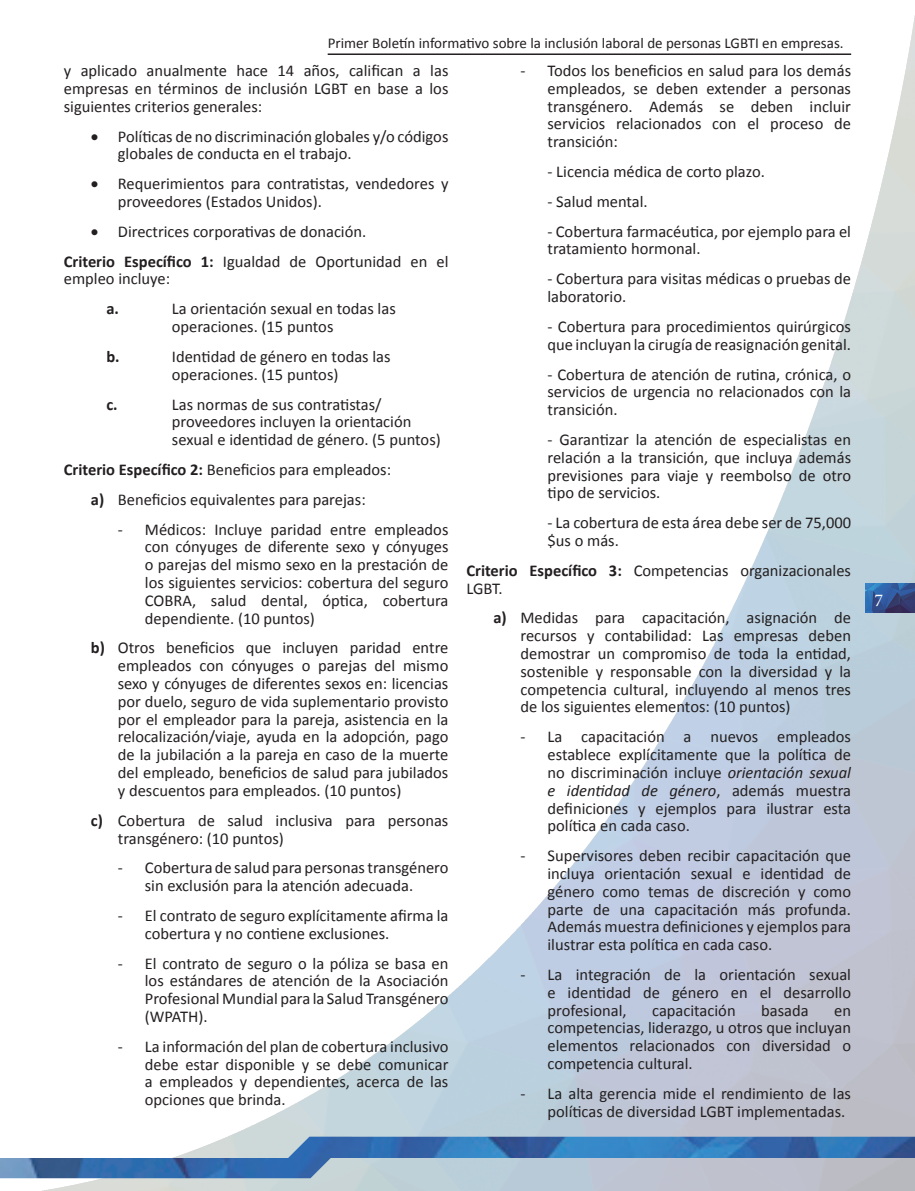
<style>
.page{position:relative;width:915px;height:1191px;background:#fff}
.page>*{position:absolute;margin:0;border:0;box-sizing:border-box;transform-origin:0 0}
.t1{font:18px "Minion Pro";color:#fff}
.t2{font:16.5px/17.9px "Calibri";color:#231f20}
.t3{font:700 16.5px "Calibri";color:#231f20}
.t4{font:15px "Calibri";color:#231f20}
.s1{font-weight:700}
.s2{font-style:italic}
</style>
<div class="page">
<img style="left:0;top:22px;width:914px;height:1169px">
<img style="left:865px;top:583px;width:49px;height:30px">
<hr style="left:327px;top:53px;width:523px;height:2px;background:#231f20">
<img style="left:0;top:1136px;width:914px;height:42px">
<p class="t4" style="left:327px;top:34px;width:517px">Primer Boletín informativo sobre la inclusión laboral de personas LGBTI en empresas.</p>
<p class="t2" style="left:64px;top:62px;width:386px;text-align:justify">y aplicado anualmente hace 14 años, califican a las empresas en términos de inclusión LGBT en base a los siguientes criterios generales:</p>
<p class="t2" style="left:118px;top:127px;width:332px;text-indent:-27px">• Políticas de no discriminación globales y/o códigos globales de conducta en el trabajo.</p>
<p class="t2" style="left:118px;top:175px;width:332px;text-indent:-27px">• Requerimientos para contratistas, vendedores y proveedores (Estados Unidos).</p>
<p class="t2" style="left:64px;top:216px;width:386px;line-height:29.8px;text-indent:27px">• Directrices corporativas de donación.<br><span class="s1">Criterio Específico 1:</span> Igualdad de Oportunidad en el</p>
<p class="t2" style="left:64px;top:270px;width:108px">empleo incluye:</p>
<p class="t3" style="left:106px;top:298px;width:14px">a.</p>
<p class="t2" style="left:172px;top:300px;width:225px">La orientación sexual en todas las operaciones. (15 puntos</p>
<p class="t3" style="left:106px;top:346px;width:15px">b.</p>
<p class="t2" style="left:172px;top:347px;width:220px">Identidad de género en todas las operaciones. (15 puntos)</p>
<p class="t3" style="left:106px;top:393px;width:13px">c.</p>
<p class="t2" style="left:172px;top:395px;width:270px">Las normas de sus contratistas/ proveedores incluyen la orientación sexual e identidad de género. (5 puntos)</p>
<p class="t2" style="left:64px;top:454px;width:329px;line-height:29.8px;text-align:center"><span class="s1">Criterio Específico 2:</span> Beneficios para empleados: <span class="s1">a)</span> Beneficios equivalentes para parejas:</p>
<p class="t2" style="left:145px;top:520px;width:305px;text-align:justify;text-indent:-27px">- Médicos: Incluye paridad entre empleados con cónyuges de diferente sexo y cónyuges o parejas del mismo sexo en la prestación de los siguientes servicios: cobertura del seguro COBRA, salud dental, óptica, cobertura dependiente. (10 puntos)</p>
<p class="t2" style="left:118px;top:639px;width:332px;text-align:justify;text-indent:-27px"><span class="s1">b)</span> Otros beneficios que incluyen paridad entre empleados con cónyuges o parejas del mismo sexo y cónyuges de diferentes sexos en: licencias por duelo, seguro de vida suplementario provisto por el empleador para la pareja, asistencia en la relocalización/viaje, ayuda en la adopción, pago de la jubilación a la pareja en caso de la muerte del empleado, beneficios de salud para jubilados y descuentos para empleados. (10 puntos)</p>
<p class="t2" style="left:118px;top:811px;width:332px;text-indent:-27px"><span class="s1">c)</span> Cobertura de salud inclusiva para personas transgénero: (10 puntos)</p>
<p class="t2" style="left:118px;top:859px;width:332px;text-align:center">- Cobertura de salud para personas transgénero sin exclusión para la atención adecuada.</p>
<p class="t2" style="left:145px;top:906px;width:305px;text-indent:-27px">- El contrato de seguro explícitamente afirma la cobertura y no contiene exclusiones.</p>
<p class="t2" style="left:145px;top:954px;width:305px;text-align:justify;text-indent:-27px">- El contrato de seguro o la póliza se basa en los estándares de atención de la Asociación Profesional Mundial para la Salud Transgénero (WPATH).</p>
<p class="t2" style="left:145px;top:1037px;width:305px;text-align:justify;text-indent:-27px">- La información del plan de cobertura inclusivo debe estar disponible y se debe comunicar a empleados y dependientes, acerca de las opciones que brinda.</p>
<p class="t2" style="left:547px;top:62px;width:305px;text-align:justify;text-indent:-27px">- Todos los beneficios en salud para los demás empleados, se deben extender a personas transgénero. Además se deben incluir servicios relacionados con el proceso de transición:</p>
<p class="t2" style="left:547px;top:163px;width:219px">- Licencia médica de corto plazo.</p>
<p class="t2" style="left:547px;top:192px;width:102px">- Salud mental.</p>
<p class="t2" style="left:547px;top:222px;width:305px">- Cobertura farmacéutica, por ejemplo para el tratamiento hormonal.</p>
<p class="t2" style="left:547px;top:270px;width:305px">- Cobertura para visitas médicas o pruebas de laboratorio.</p>
<p class="t2" style="left:547px;top:317px;width:305px">- Cobertura para procedimientos quirúrgicos que incluyan la cirugía de reasignación genital.</p>
<p class="t2" style="left:547px;top:365px;width:305px;text-align:justify">- Cobertura de atención de rutina, crónica, o servicios de urgencia no relacionados con la transición.</p>
<p class="t2" style="left:547px;top:430px;width:305px;text-align:justify">- Garantizar la atención de especialistas en relación a la transición, que incluya además previsiones para viaje y reembolso de otro tipo de servicios.</p>
<p class="t2" style="left:547px;top:514px;width:305px">- La cobertura de esta área debe ser de 75,000 $us o más.</p>
<p class="t2" style="left:466px;top:561px;width:386px"><span class="s1">Criterio Específico 3:</span> Competencias organizacionales<br>LGBT.</p>
<p class="t2" style="left:520px;top:609px;width:332px;text-align:justify;text-indent:-27px"><span class="s1">a)</span> Medidas para capacitación, asignación de recursos y contabilidad: Las empresas deben demostrar un compromiso de toda la entidad, sostenible y responsable con la diversidad y la competencia cultural, incluyendo al menos tres de los siguientes elementos: (10 puntos)</p>
<p class="t2" style="left:547px;top:728px;width:305px;text-align:justify;text-indent:-27px">- La capacitación a nuevos empleados establece explícitamente que la política de no discriminación incluye <span class="s2">orientación sexual e identidad de género</span>, además muestra definiciones y ejemplos para ilustrar esta política en cada caso.</p>
<p class="t2" style="left:547px;top:846px;width:305px;text-align:justify;text-indent:-27px">- Supervisores deben recibir capacitación que incluya orientación sexual e identidad de género como temas de discreción y como parte de una capacitación más profunda.<br>Además muestra definiciones y ejemplos para ilustrar esta política en cada caso.</p>
<p class="t2" style="left:547px;top:965px;width:305px;text-align:justify;text-indent:-27px">- La integración de la orientación sexual e identidad de género en el desarrollo profesional,</p>
<p class="t2" style="left:652px;top:1001px;width:85px">capacitación</p>
<p class="t2" style="left:760px;top:1001px;width:49px">basada</p>
<p class="t2" style="left:547px;top:1001px;width:305px;text-align:justify;text-indent:286px">en competencias, liderazgo, u otros que incluyan elementos relacionados con diversidad o competencia cultural.</p>
<p class="t2" style="left:547px;top:1084px;width:305px;text-indent:-27px">- La alta gerencia mide el rendimiento de las políticas de diversidad LGBT implementadas.</p>
<p class="t1" style="left:874px;top:588px;width:10px">7</p>
</div>
